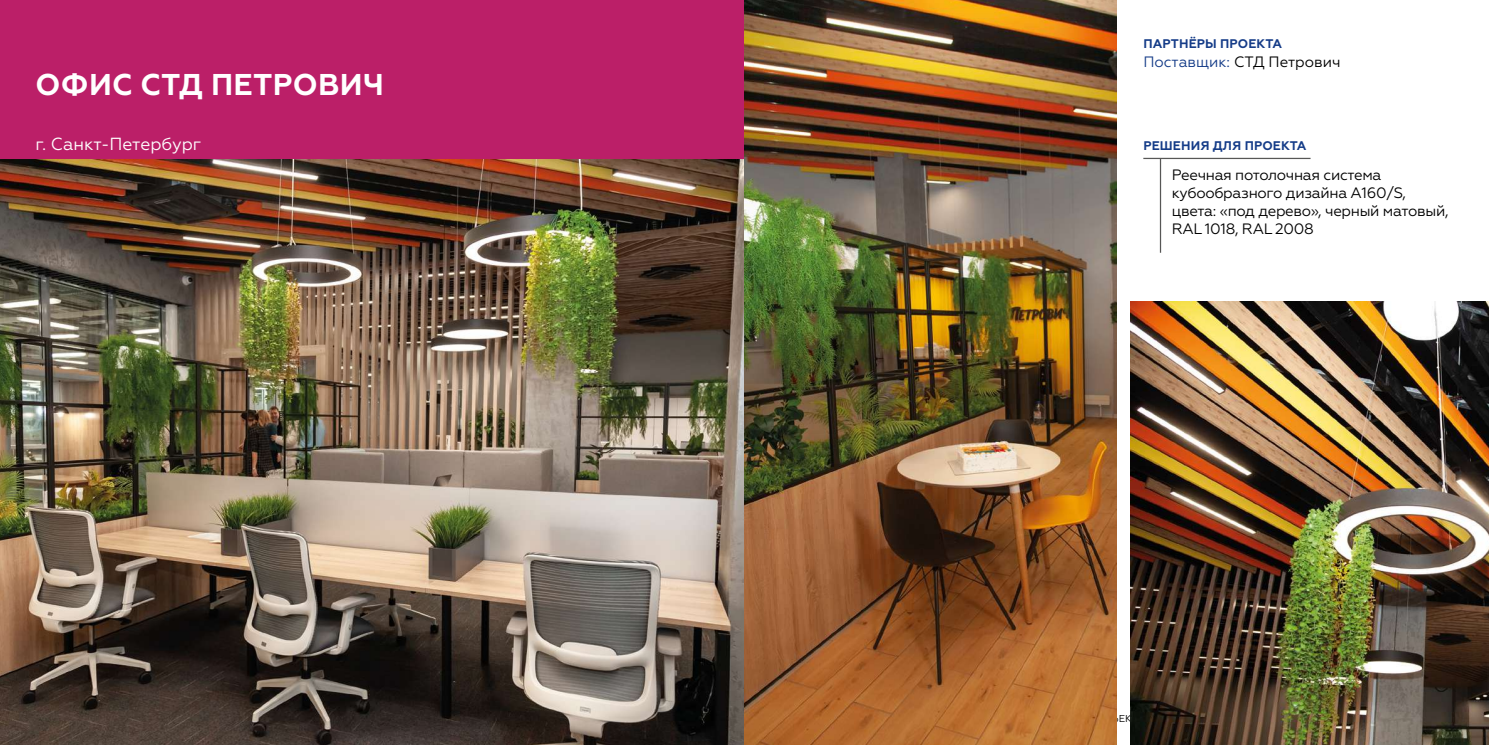
<style>
.page{position:relative;width:1489px;height:745px;background:#fff}
.page>*{position:absolute;margin:0;border:0;box-sizing:border-box;transform-origin:0 0}
.t1{font:700 30px "Geometria";letter-spacing:.01em;color:#fff}
.t2{font:17.5px "Geometria";color:#fff}
.t3{font:15px/18px "Geometria";letter-spacing:-.02em;color:#000}
.t4{font:15px "Geometria";color:#000}
.t5{font:700 12.5px "Geometria";letter-spacing:.01em;color:#153c88}
.s1{color:#153c88}
</style>
<div class="page">
<div style="left:0;top:0;width:744px;height:159px;background:#bb1f68"></div>
<img style="left:0;top:159px;width:744px;height:585px">
<img style="left:744px;top:0;width:372px;height:744px">
<img style="left:1130px;top:301px;width:358px;height:443px">
<hr style="left:1143px;top:158px;width:167px;height:1px;background:#575756">
<hr style="left:1159px;top:159px;width:2px;height:93px;background:#575756">
<h1 class="t1" style="left:36px;top:66px;width:350px">ОФИС СТД ПЕТРОВИЧ</h1>
<p class="t2" style="left:35px;top:134px;width:167px">г. Санкт-Петербург</p>
<p class="t5" style="left:1143px;top:36px;width:140px">ПАРТНЁРЫ ПРОЕКТА</p>
<p class="t4" style="left:1143px;top:54px;width:199px"><span class="s1">Поставщик:</span> СТД Петрович</p>
<p class="t5" style="left:1143px;top:138px;width:165px">РЕШЕНИЯ ДЛЯ ПРОЕКТА</p>
<p class="t3" style="left:1171px;top:165px;width:278px">Реечная потолочная система кубообразного дизайна A160/S, цвета: «под дерево», черный матовый,<br>RAL 1018, RAL 2008</p>
</div>
